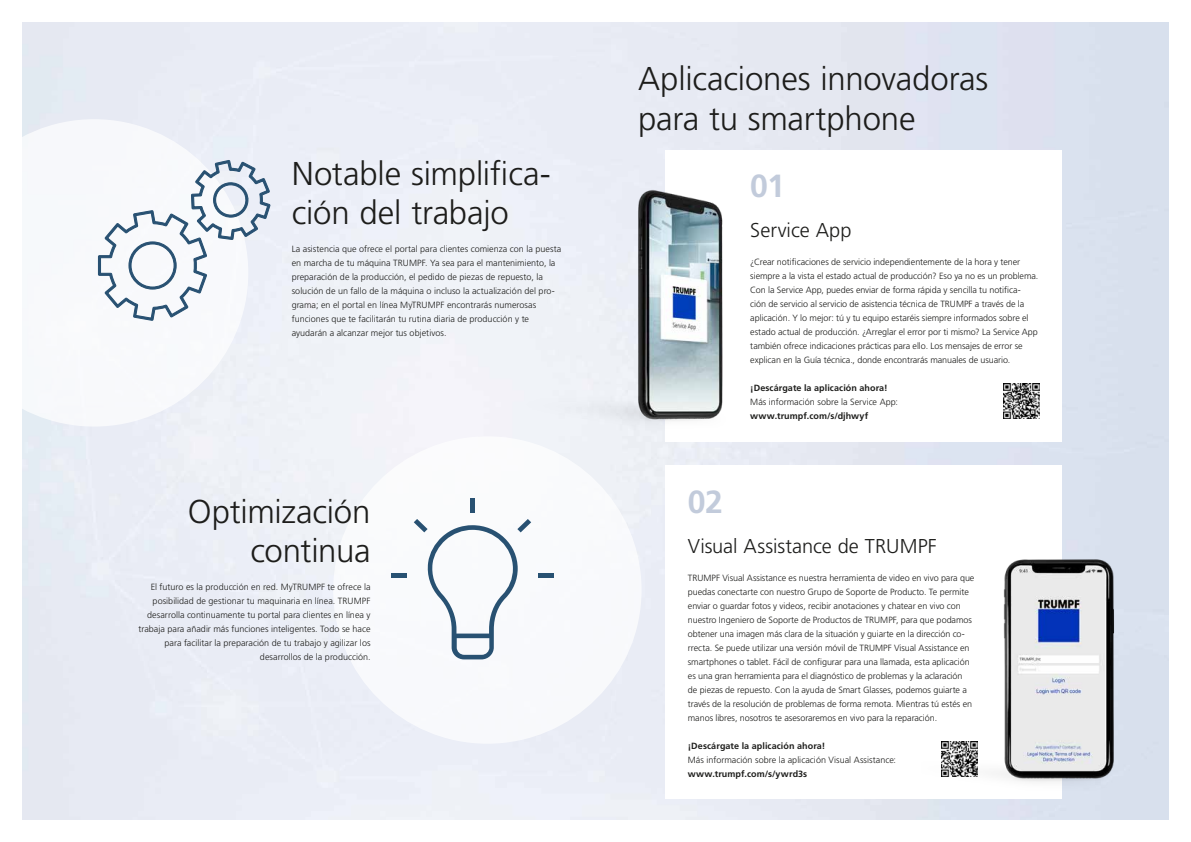
<style>
.page{position:relative;width:1191px;height:842px;background:#fff}
.page>*{position:absolute;margin:0;border:0;box-sizing:border-box;transform-origin:0 0}
.t1{font:300 33px/39.6px "Frutiger LT Std";letter-spacing:-.005em;color:#1d1d1b}
.t2{font:700 32px "Frutiger LT Std";color:#c2cbdb}
.t3{font:300 20px "Frutiger LT Std";color:#1d1d1b}
.t4{font:300 9px/14px "Frutiger LT Std";letter-spacing:-.005em;color:#1d1d1b}
.t5{font:700 9px "Frutiger LT Std";letter-spacing:.01em;color:#1d1d1b}
</style>
<div class="page">
<svg style="left:22px;top:119px;width:226px;height:308px"></svg>
<img style="left:1003px;top:384px;width:36px;height:35px">
<img style="left:941px;top:498px;width:192px;height:295px">
<img style="left:941px;top:741px;width:36px;height:35px">
<img style="left:493px;top:173px;width:230px;height:260px">
<svg style="left:97px;top:159px;width:174px;height:169px"></svg>
<div style="left:538px;top:573px;width:15px;height:5px;background:#285172"></div>
<div style="left:392px;top:573px;width:15px;height:5px;background:#285172"></div>
<svg style="left:414px;top:519px;width:117px;height:140px"></svg>
<div style="left:470px;top:498px;width:5px;height:14px;background:#285172"></div>
<h1 class="t1" style="left:292px;top:154px;width:261px">Notable simplifica&shy;ción del trabajo</h1>
<p class="t4" style="left:292px;top:242px;width:271px">La asistencia que ofrece el portal para clientes comienza con la puesta en marcha de tu máquina TRUMPF. Ya sea para el mantenimiento, la preparación de la producción, el pedido de piezas de repuesto, la solución de un fallo de la máquina o incluso la actualización del pro&shy;grama; en el portal en línea MyTRUMPF encontrarás numerosas funciones que te facilitarán tu rutina diaria de producción y te ayudarán a alcanzar mejor tus objetivos.</p>
<h1 class="t1" style="left:188px;top:492px;width:184px;text-align:right">Optimización continua</h1>
<p class="t4" style="left:138px;top:580px;width:234px;text-align:right">El futuro es la producción en red. MyTRUMPF te ofrece la posibilidad de gestionar tu maquinaria en línea. TRUMPF desarrolla continuamente tu portal para clientes en línea y trabaja para añadir más funciones inteligentes. Todo se hace para facilitar la preparación de tu trabajo y agilizar los desarrollos de la producción.</p>
<h1 class="t1" style="left:638px;top:59px;width:352px">Aplicaciones innovadoras para tu smartphone</h1>
<h2 class="t2" style="left:750px;top:167px;width:36px">01</h2>
<h3 class="t3" style="left:750px;top:219px;width:103px">Service App</h3>
<p class="t4" style="left:750px;top:255px;width:289px">¿Crear notificaciones de servicio independientemente de la hora y tener siempre a la vista el estado actual de producción? Eso ya no es un problema.<br>Con la Service App, puedes enviar de forma rápida y sencilla tu notifica&shy;ción de servicio al servicio de asistencia técnica de TRUMPF a través de la aplicación. Y lo mejor: tú y tu equipo estaréis siempre informados sobre el estado actual de producción. ¿Arreglar el error por ti mismo? La Service App también ofrece indicaciones prácticas para ello. Los mensajes de error se explican en la Guía técnica., donde encontrarás manuales de usuario.</p>
<p class="t5" style="left:750px;top:383px;width:139px">¡Descárgate la aplicación ahora!</p>
<p class="t4" style="left:750px;top:395px;width:149px">Más información sobre la Service App:</p>
<p class="t5" style="left:750px;top:411px;width:120px">www.trumpf.com/s/djhwyf</p>
<h2 class="t2" style="left:688px;top:483px;width:37px">02</h2>
<h3 class="t3" style="left:688px;top:534px;width:250px">Visual Assistance de TRUMPF</h3>
<p class="t4" style="left:688px;top:571px;width:288px">TRUMPF Visual Assistance es nuestra herramienta de video en vivo para que puedas conectarte con nuestro Grupo de Soporte de Producto. Te permite enviar o guardar fotos y videos, recibir anotaciones y chatear en vivo con nuestro Ingeniero de Soporte de Productos de TRUMPF, para que podamos obtener una imagen más clara de la situación y guiarte en la dirección co&shy;rrecta. Se puede utilizar una versión móvil de TRUMPF Visual Assistance en smartphones o tablet. Fácil de configurar para una llamada, esta aplicación es una gran herramienta para el diagnóstico de problemas y la aclaración<br>de piezas de repuesto. Con la ayuda de Smart Glasses, podemos guiarte a través de la resolución de problemas de forma remota. Mientras tú estés en manos libres, nosotros te asesoraremos en vivo para la reparación.</p>
<p class="t5" style="left:688px;top:740px;width:139px">¡Descárgate la aplicación ahora!</p>
<p class="t4" style="left:688px;top:753px;width:210px">Más información sobre la aplicación Visual Assistance:</p>
<p class="t5" style="left:688px;top:768px;width:121px">www.trumpf.com/s/ywrd3s</p>
</div>
